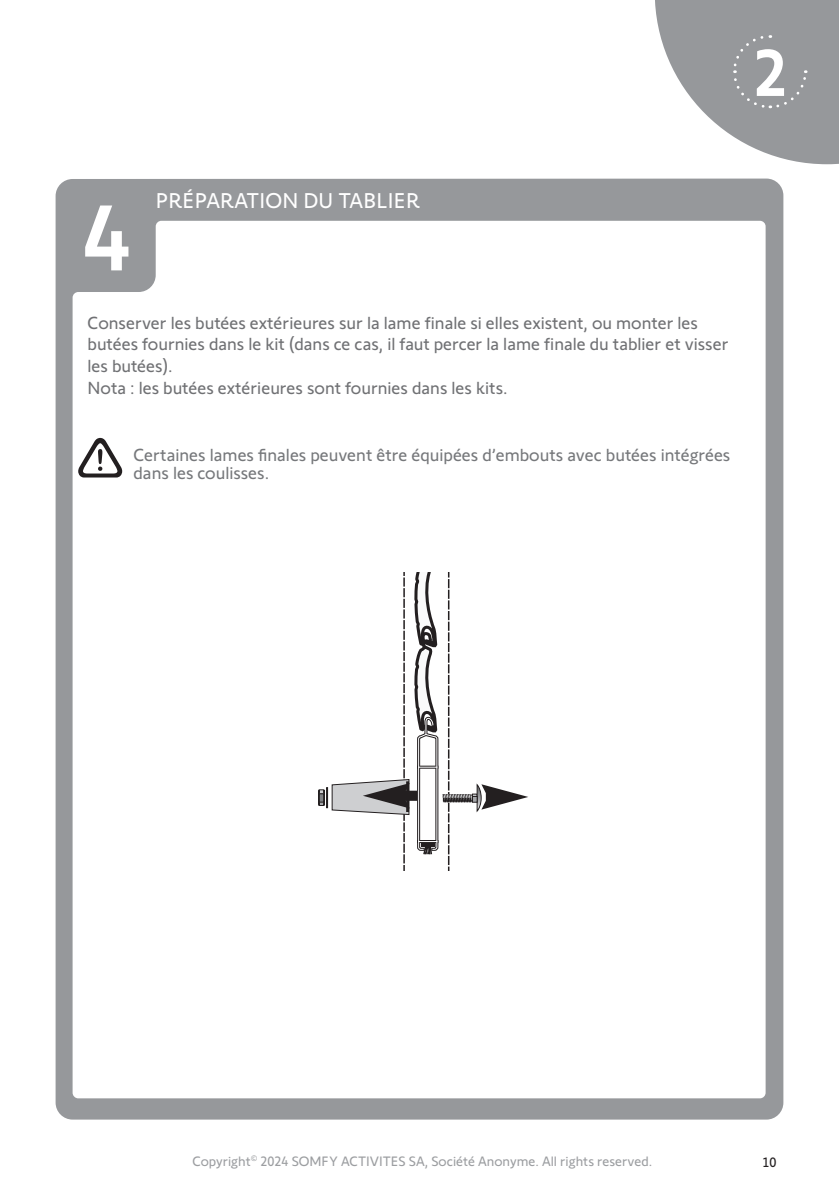
<style>
.page{position:relative;width:840px;height:1190px;background:#fff}
.page>*{position:absolute;margin:0;border:0;box-sizing:border-box;transform-origin:0 0}
.t1{font:500 96px "Somfy Sans";color:#fff}
.t2{font:500 68px "Somfy Sans";color:#fff}
.t3{font:22px "Somfy Sans";letter-spacing:.01em;color:#fff}
.t4{font:18px/21.6px "Somfy Sans";color:#707174}
.t5{font:18px/18px "Somfy Sans";color:#76787b}
.t6{font:14px "Somfy Sans";color:#9c9ea1}
.t7{font:14px "Somfy Sans";color:#231f20}
</style>
<div class="page">
<div style="left:56px;top:179px;width:727px;height:941px;background:#96989b;border-radius:17px"></div>
<div style="left:73px;top:221px;width:693px;height:877px;background:#fff"></div>
<svg style="left:655px;top:0;width:184px;height:164px"></svg>
<div style="left:295px;top:572px;width:231px;height:299px;background:#fff"></div>
<svg style="left:318px;top:431px;width:210px;height:440px"></svg>
<svg style="left:78px;top:438px;width:44px;height:40px"></svg>
<h2 class="t2" style="left:753px;top:50px;width:35px">2</h2>
<h1 class="t1" style="left:83px;top:206px;width:49px">4</h1>
<p class="t3" style="left:156px;top:193px;width:266px">PRÉPARATION DU TABLIER</p>
<p class="t4" style="left:88px;top:314px;width:643px">Conserver les butées extérieures sur la lame finale si elles existent, ou monter les butées fournies dans le kit (dans ce cas, il faut percer la lame finale du tablier et visser les butées).<br>Nota : les butées extérieures sont fournies dans les kits.</p>
<p class="t5" style="left:134px;top:448px;width:599px">Certaines lames finales peuvent être équipées d’embouts avec butées intégrées dans les coulisses.</p>
<p class="t6" style="left:192px;top:1156px;width:461px">Copyright<sup>©</sup> 2024 SOMFY ACTIVITES SA, Société Anonyme. All rights reserved.</p>
<p class="t7" style="left:763px;top:1158px;width:15px">10</p>
</div>
